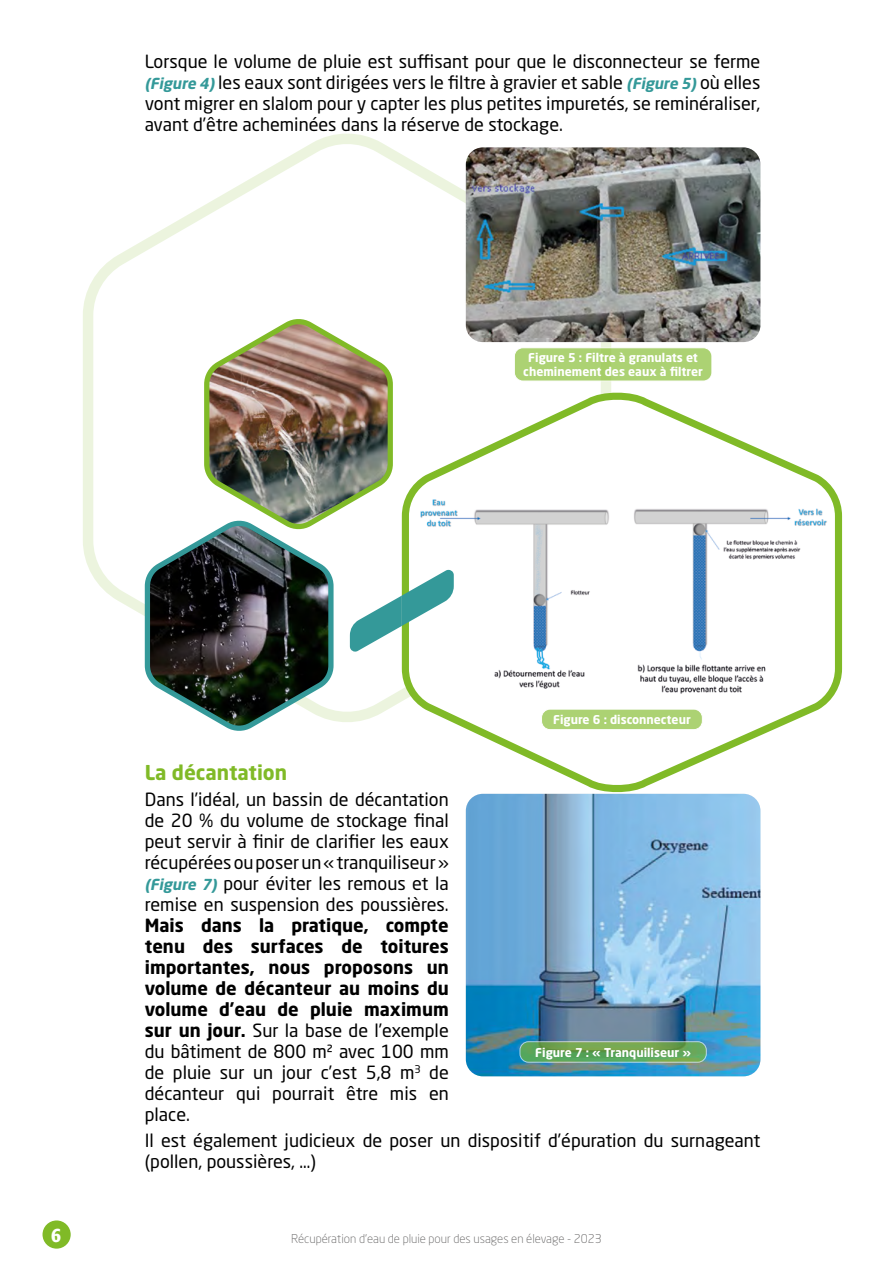
<style>
.page{position:relative;width:893px;height:1263px;background:#fff}
.page>*{position:absolute;margin:0;border:0;box-sizing:border-box;transform-origin:0 0}
.t1{font:700 20.25px "Neo Sans Pro";color:#80ba27}
.t2{font:700 18.6px "Bienvenue";color:#fff}
.t3{font:18px/21px "Neo Sans Pro";color:#000;text-align:justify}
.t4{font:700 18px/21px "Neo Sans Pro";color:#000;text-align:justify}
.t5{font:700 12px/13.5px "Neo Sans Pro";color:#fff;text-align:center}
.t6{font:300 12px "Neo Sans Pro";color:#646363}
.s1{font-weight:700;font-style:italic;font-size:15px;color:#349999}
.s2{font-weight:400}
</style>
<div class="page">
<div style="left:43px;top:1220px;width:28px;height:28px;background:#80ba27;border-radius:50%"></div>
<svg style="left:83px;top:133px;width:533px;height:482px"></svg>
<img style="left:466px;top:147px;width:294px;height:195px">
<div style="left:514px;top:348px;width:198px;height:33px;background:#acd273;border-radius:9px"></div>
<div style="left:514px;top:347px;width:198px;height:34px;border:1px solid #fff;border-radius:9px"></div>
<svg style="left:454px;top:394px;width:389px;height:396px"></svg>
<img style="left:142px;top:313px;width:312px;height:418px">
<div style="left:541px;top:709px;width:161px;height:21px;background:#acd273;border-radius:9px"></div>
<div style="left:541px;top:709px;width:162px;height:21px;border:1px solid #fff;border-radius:9px"></div>
<img style="left:466px;top:794px;width:294px;height:282px">
<svg style="left:520px;top:1042px;width:186px;height:20px;background:#63a354"></svg>
<div style="left:520px;top:1041px;width:187px;height:21px;border:1px solid #fff;border-radius:9px"></div>
<p class="t3" style="left:145px;top:50px;width:617px">Lorsque le volume de pluie est suffisant pour que le disconnecteur se ferme <span class="s1">(Figure 4)</span>les eaux sont dirigées vers le filtre à gravier et sable <span class="s1">(Figure 5)</span>où elles vont migrer en slalom pour y capter les plus petites impuretés, se reminéraliser, avant d’être acheminées dans la réserve de stockage.</p>
<p class="t5" style="left:523px;top:351px;width:181px">Figure 5 : Filtre à granulats et cheminement des eaux à filtrer</p>
<p class="t5" style="left:553px;top:712px;width:139px">Figure 6 : disconnecteur</p>
<p class="t1" style="left:145px;top:760px;width:144px">La décantation</p>
<p class="t3" style="left:145px;top:789px;width:306px">Dans l’idéal, un bassin de décantation de 20 % du volume de stockage final peut servir à finir de clarifier les eaux récupérées ou poser un « tranquiliseur » <span class="s1">(Figure 7)</span> pour éviter les remous et la remise en suspension des poussières.</p>
<p class="t4" style="left:145px;top:915px;width:306px">Mais dans la pratique, compte tenu des surfaces de toitures importantes, nous proposons un volume de décanteur au moins du volume d’eau de pluie maximum sur un jour. <span class="s2">Sur la base de l’exemple du bâtiment de 800 m² avec 100 mm de pluie sur un jour c’est 5,8 m</span><sup>3</sup> <span class="s2">de décanteur qui pourrait être mis en place.</span></p>
<p class="t3" style="left:145px;top:1130px;width:617px">Il est également judicieux de poser un dispositif d’épuration du surnageant (pollen, poussières, …)</p>
<p class="t5" style="left:535px;top:1045px;width:157px">Figure 7 : « Tranquiliseur »</p>
<p class="t2" style="left:51px;top:1224px;width:11px">6</p>
<p class="t6" style="left:291px;top:1231px;width:312px">Récupération d’eau de pluie pour des usages en élevage - 2023</p>
</div>
